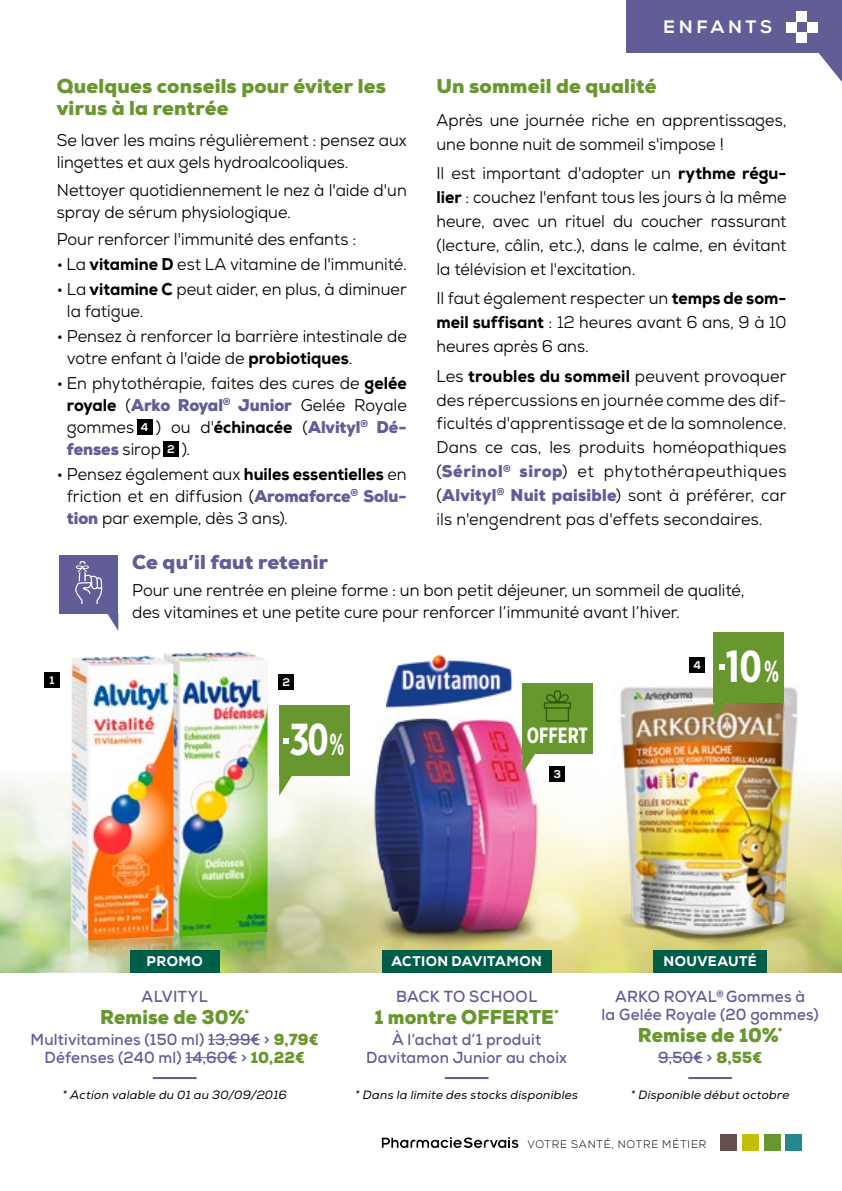
<style>
.page{position:relative;width:842px;height:1191px;background:#fff}
.page>*{position:absolute;margin:0;border:0;box-sizing:border-box;transform-origin:0 0}
.t1{font:700 44.6px "Gotham X Narrow";color:#fff}
.t2{font:700 22px "Gotham X Narrow";color:#fff}
.t3{font:900 20px/22px "Nexa";letter-spacing:.01em;color:#69972f}
.t4{font:900 20px "Nexa";letter-spacing:.01em;color:#69972f;scale:.95 1}
.t5{font:900 20px "Nexa";letter-spacing:.01em;color:#615d96}
.t6{font:800 18px "Nexa";letter-spacing:.2em;color:#fff}
.t7{font:17px/23.8px "Nexa";color:#000;scale:.95 1}
.t8{font:700 16px/18px "Nexa";letter-spacing:.015em;color:#615d96;text-align:center;scale:.95 1}
.t9{font:800 14px "Nexa";letter-spacing:.035em;color:#fff}
.t10{font:italic 12px "Nexa";letter-spacing:.02em;color:#000}
.t11{font:800 11.2px "Nexa";color:#fff}
.t12{font:300 11px "Nexa";letter-spacing:.075em;color:#000}
.s1{font-weight:800}
.s2{font-weight:900;color:#615d96}
.s3{font-weight:800;font-size:11.2px;color:#fff}
.s4{font-size:30.6px}
.s5{font-weight:900;color:#69972f}
</style>
<div class="page">
<img style="left:0;top:775px;width:842px;height:197px">
<div style="left:137px;top:419px;width:15px;height:16px;background:#000"></div>
<div style="left:163px;top:441px;width:15px;height:16px;background:#000"></div>
<div style="left:60px;top:555px;width:58px;height:59px;background:#615d96"></div>
<svg style="left:75px;top:561px;width:43px;height:69px"></svg>
<img style="left:333px;top:718px;width:232px;height:254px">
<img style="left:376px;top:719px;width:160px;height:212px">
<hr style="left:445px;top:1077px;width:44px;height:2px;background:#615d96">
<hr style="left:658px;top:1057px;width:45px;height:1px;background:#615d96">
<hr style="left:688px;top:1077px;width:44px;height:2px;background:#615d96">
<img style="left:174px;top:936px;width:93px;height:25px">
<img style="left:88px;top:940px;width:86px;height:21px">
<svg style="left:70px;top:920px;width:18px;height:41px"></svg>
<img style="left:163px;top:651px;width:105px;height:285px">
<img style="left:71px;top:655px;width:103px;height:285px">
<div style="left:382px;top:950px;width:169px;height:22px;background:#005d47"></div>
<div style="left:130px;top:950px;width:89px;height:22px;background:#005d47"></div>
<div style="left:653px;top:950px;width:114px;height:22px;background:#005d47"></div>
<img style="left:386px;top:655px;width:127px;height:54px">
<div style="left:522px;top:683px;width:70px;height:70px;background:#69972f"></div>
<svg style="left:522px;top:753px;width:14px;height:21px"></svg>
<svg style="left:544px;top:690px;width:27px;height:31px"></svg>
<div style="left:279px;top:705px;width:70px;height:70px;background:#69972f"></div>
<svg style="left:279px;top:775px;width:14px;height:20px"></svg>
<svg style="left:283px;top:738px;width:6px;height:5px"></svg>
<div style="left:44px;top:672px;width:16px;height:16px;background:#000"></div>
<div style="left:279px;top:674px;width:15px;height:16px;background:#000"></div>
<div style="left:550px;top:766px;width:15px;height:16px;background:#000"></div>
<img style="left:578px;top:661px;width:257px;height:306px">
<img style="left:621px;top:687px;width:160px;height:91px">
<div style="left:714px;top:632px;width:70px;height:70px;background:#69972f"></div>
<svg style="left:714px;top:702px;width:13px;height:20px"></svg>
<svg style="left:719px;top:664px;width:6px;height:6px"></svg>
<div style="left:690px;top:657px;width:15px;height:15px;background:#000"></div>
<div style="left:626px;top:0;width:216px;height:53px;background:#615d96"></div>
<svg style="left:819px;top:53px;width:23px;height:29px"></svg>
<div style="left:786px;top:22px;width:11px;height:10px;background:#fff"></div>
<div style="left:797px;top:12px;width:10px;height:10px;background:#fff"></div>
<div style="left:797px;top:32px;width:10px;height:11px;background:#fff"></div>
<div style="left:807px;top:22px;width:10px;height:10px;background:#fff"></div>
<hr style="left:208px;top:1039px;width:52px;height:1px;background:#615d96">
<hr style="left:185px;top:1057px;width:52px;height:1px;background:#615d96">
<hr style="left:153px;top:1077px;width:44px;height:2px;background:#615d96">
<div style="left:764px;top:1134px;width:16px;height:17px;background:#69972f"></div>
<div style="left:785px;top:1134px;width:17px;height:17px;background:#268791"></div>
<div style="left:720px;top:1134px;width:17px;height:17px;background:#654f4d"></div>
<div style="left:742px;top:1134px;width:17px;height:17px;background:#c4be0b"></div>
<svg style="left:382px;top:1137px;width:136px;height:11px"></svg>
<p class="t3" style="left:57px;top:76px;width:331px">Quelques conseils pour éviter les virus à la rentrée</p>
<p class="t7" style="left:57px;top:129px;width:370px;line-height:22px">Se laver les mains régulièrement : pensez aux lingettes et aux gels hydroalcooliques.</p>
<p class="t7" style="left:57px;top:179px;width:370px;line-height:22px">Nettoyer quotidiennement le nez à l'aide d'un spray de sérum physiologique.</p>
<p class="t7" style="left:57px;top:227px;width:317px">Pour renforcer l'immunité des enfants :</p>
<p class="t7" style="left:57px;top:252px;width:370px">• La <span class="s1">vitamine D</span> est LA vitamine de l'immunité.</p>
<p class="t7" style="left:67px;top:278px;width:359px;line-height:22px;text-indent:-10px">• La <span class="s1">vitamine C</span> peut aider, en plus, à diminuer la fatigue.</p>
<p class="t7" style="left:67px;top:325px;width:359px;line-height:22px;text-indent:-10px">• Pensez à renforcer la barrière intestinale de votre enfant à l'aide de <span class="s1">probiotiques</span>.</p>
<p class="t7" style="left:67px;top:372px;width:359px;line-height:22px;text-align:justify;text-indent:-10px">• En phytothérapie, faites des cures de <span class="s1">gelée royale</span> (<span class="s2">Arko Royal</span><sup>®</sup> <span class="s2">Junior</span> Gelée Royale gommes <span class="s3">4</span> ) ou d'<span class="s1">échinacée</span> (<span class="s2">Alvityl</span><sup>®</sup> <span class="s2">Dé&shy;fenses</span> sirop <span class="s3">2</span> ).</p>
<p class="t7" style="left:67px;top:463px;width:359px;line-height:22px;text-align:justify;text-indent:-10px">• Pensez également aux <span class="s1">huiles essentielles</span> en friction et en diffusion (<span class="s2">Aromaforce</span><sup>®</sup> <span class="s2">Solu&shy;tion</span> par exemple, dès 3 ans).</p>
<p class="t6" style="left:663px;top:16px;width:110px">ENFANTS</p>
<p class="t3" style="left:436px;top:76px;width:222px">Un sommeil de qualité</p>
<p class="t7" style="left:436px;top:108px;width:370px">Après une journée riche en apprentissages, une bonne nuit de sommeil s'impose !</p>
<p class="t7" style="left:436px;top:161px;width:370px;text-align:justify">Il est important d'adopter un <span class="s1">rythme régu&shy;lier</span> : couchez l'enfant tous les jours à la même heure, avec un rituel du coucher rassurant (lecture, câlin, etc.), dans le calme, en évitant la télévision et l'excitation.</p>
<p class="t7" style="left:436px;top:287px;width:370px;text-align:justify">Il faut également respecter un <span class="s1">temps de som&shy;meil suffisant</span> : 12 heures avant 6 ans, 9 à 10 heures après 6 ans.</p>
<p class="t7" style="left:436px;top:364px;width:370px;text-align:justify">Les <span class="s1">troubles du sommeil</span> peuvent provoquer des répercussions en journée comme des dif&shy;ficultés d'apprentissage et de la somnolence.<br>Dans ce cas, les produits homéopathiques (<span class="s2">Sérinol</span><sup>®</sup> <span class="s2">sirop</span>) et phytothérapeuthiques (<span class="s2">Alvityl</span><sup>®</sup> <span class="s2">Nuit paisible</span>) sont à préférer, car ils n'engendrent pas d'effets secondaires.</p>
<p class="t5" style="left:132px;top:549px;width:198px">Ce qu’il faut retenir</p>
<p class="t7" style="left:132px;top:579px;width:646px;line-height:22px">Pour une rentrée en pleine forme : un bon petit déjeuner, un sommeil de qualité, des vitamines et une petite cure pour renforcer l’immunité avant l’hiver.</p>
<p class="t11" style="left:49px;top:673px;width:7px">1</p>
<p class="t11" style="left:282px;top:675px;width:9px">2</p>
<h1 class="t1" style="left:290px;top:712px;width:56px">30<span class="s4">%</span></h1>
<p class="t2" style="left:527px;top:721px;width:63px">OFFERT</p>
<p class="t11" style="left:554px;top:767px;width:9px">3</p>
<p class="t11" style="left:693px;top:658px;width:9px">4</p>
<h1 class="t1" style="left:726px;top:639px;width:55px">10<span class="s4">%</span></h1>
<p class="t9" style="left:147px;top:952px;width:58px">PROMO</p>
<p class="t9" style="left:391px;top:952px;width:152px">ACTION DAVITAMON</p>
<p class="t9" style="left:663px;top:952px;width:95px">NOUVEAUTÉ</p>
<p class="t8" style="left:142px;top:987px;width:71px">ALVITYL</p>
<p class="t4" style="left:100px;top:1004px;width:158px">Remise de 30%<sup>*</sup></p>
<p class="t8" style="left:31px;top:1030px;width:305px">Multivitamines (150 ml) 13,99€ &gt; <span class="s5">9,79€<br></span>Défenses (240 ml) 14,60€ &gt; <span class="s5">10,22€</span></p>
<p class="t10" style="left:63px;top:1087px;width:225px">* Action valable du 01 au 30/09/2016</p>
<p class="t8" style="left:396px;top:987px;width:150px">BACK TO SCHOOL</p>
<p class="t4" style="left:374px;top:1004px;width:196px">1 montre OFFERTE<sup>*</sup></p>
<p class="t8" style="left:366px;top:1030px;width:213px">À l’achat d’1 produit<br>Davitamon Junior au choix</p>
<p class="t10" style="left:355px;top:1087px;width:224px">* Dans la limite des stocks disponibles</p>
<p class="t8" style="left:602px;top:987px;width:230px">ARKO ROYAL<sup>®</sup> Gommes à<br>la Gelée Royale (20 gommes)</p>
<p class="t4" style="left:638px;top:1022px;width:154px">Remise de 10%<sup>*</sup></p>
<p class="t8" style="left:658px;top:1048px;width:111px">9,50€ &gt; <span class="s5">8,55€</span></p>
<p class="t10" style="left:631px;top:1087px;width:160px">* Disponible début octobre</p>
<p class="t12" style="left:527px;top:1137px;width:180px">VOTRE SANTÉ, NOTRE MÉTIER</p>
</div>
